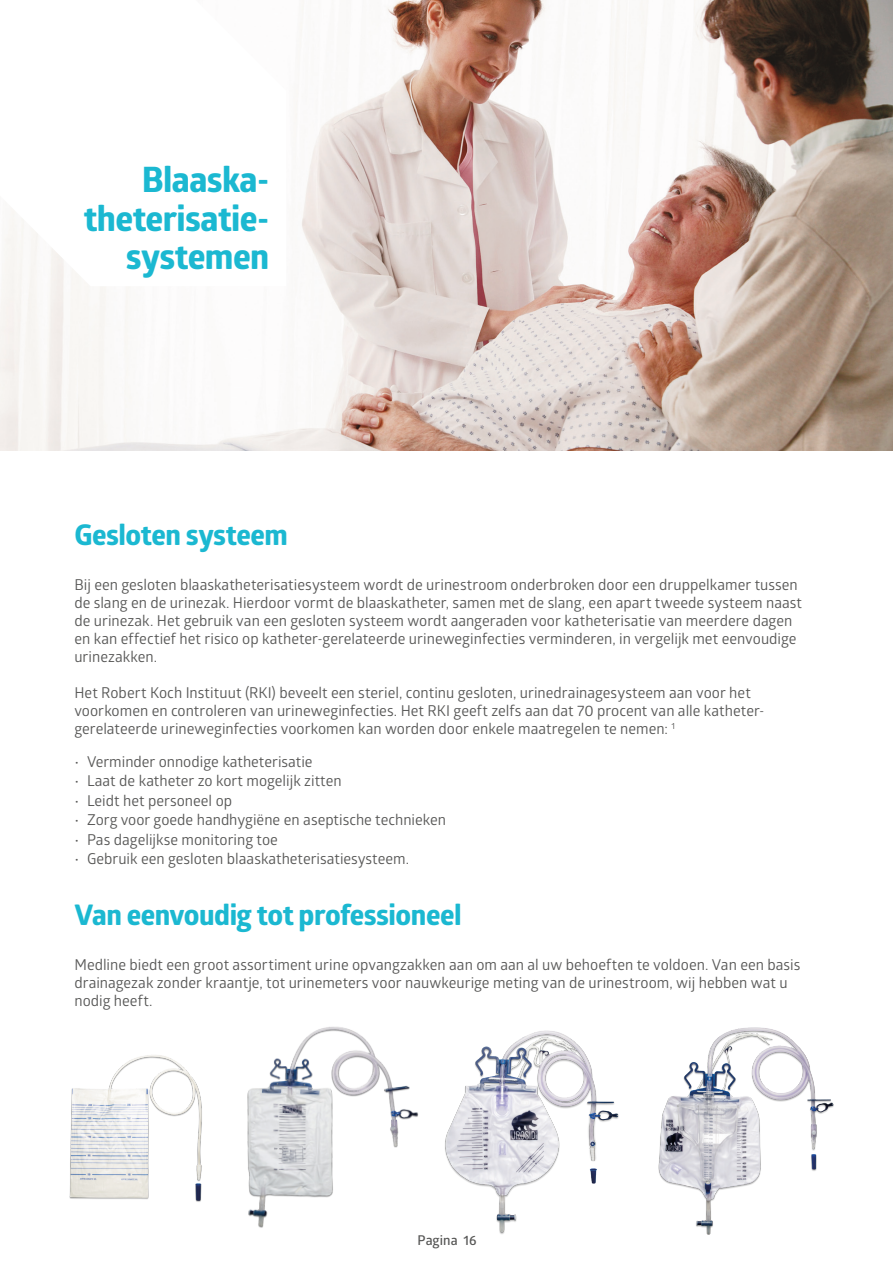
<style>
.page{position:relative;width:893px;height:1263px;background:#fff}
.page>*{position:absolute;margin:0;border:0;box-sizing:border-box;transform-origin:0 0}
.MEDLINE_-_Headline__L{font:700 34.95px/38.7px "Globerx";letter-spacing:-.015em;color:#1bb8d1;text-align:right}
.MEDLINE_-_Headline__L-2{font:700 28.5px "Globerx";letter-spacing:-.015em;color:#1bb8d1}
.MEDLINE_-_Intro_Text{font:15px/18px "Glober";color:#575756}
.t1{font:600 13.5px "Glober";letter-spacing:.005em;color:#575756}
</style>
<div class="page">
<img style="left:0;top:0;width:893px;height:451px">
<svg style="left:0;top:0;width:286px;height:286px"></svg>
<img style="left:69px;top:1055px;width:133px;height:147px">
<img style="left:247px;top:1027px;width:172px;height:201px">
<img style="left:445px;top:1030px;width:174px;height:204px">
<img style="left:658px;top:1027px;width:176px;height:208px">
<p class="MEDLINE_-_Headline__L" style="left:84px;top:160px;width:187px">Blaaska&shy;theterisatie&shy;systemen</p>
<p class="MEDLINE_-_Headline__L-2" style="left:74px;top:514px;width:215px">Gesloten systeem</p>
<p class="MEDLINE_-_Intro_Text" style="left:74px;top:575px;width:729px">Bij een gesloten blaaskatheterisatiesysteem wordt de urinestroom onderbroken door een druppelkamer tussen de slang en de urinezak. Hierdoor vormt de blaaskatheter, samen met de slang, een apart tweede systeem naast de urinezak. Het gebruik van een gesloten systeem wordt aangeraden voor katheterisatie van meerdere dagen en kan effectief het risico op katheter-gerelateerde urineweginfecties verminderen, in vergelijk met eenvoudige urinezakken.</p>
<p class="MEDLINE_-_Intro_Text" style="left:74px;top:683px;width:691px">Het Robert Koch Instituut (RKI) beveelt een steriel, continu gesloten, urinedrainagesysteem aan voor het voorkomen en controleren van urineweginfecties. Het RKI geeft zelfs aan dat 70 procent van alle katheter&shy;gerelateerde urineweginfecties voorkomen kan worden door enkele maatregelen te nemen: <sup>1</sup></p>
<p class="MEDLINE_-_Intro_Text" style="left:74px;top:752px;width:240px">• Verminder onnodige katheterisatie</p>
<p class="MEDLINE_-_Intro_Text" style="left:74px;top:771px;width:269px">• Laat de katheter zo kort mogelijk zitten</p>
<p class="MEDLINE_-_Intro_Text" style="left:74px;top:791px;width:159px">• Leidt het personeel op</p>
<p class="MEDLINE_-_Intro_Text" style="left:74px;top:810px;width:373px">• Zorg voor goede handhygiëne en aseptische technieken</p>
<p class="MEDLINE_-_Intro_Text" style="left:74px;top:830px;width:205px">• Pas dagelijkse monitoring toe</p>
<p class="MEDLINE_-_Intro_Text" style="left:74px;top:849px;width:336px">• Gebruik een gesloten blaaskatheterisatiesysteem.</p>
<p class="MEDLINE_-_Headline__L-2" style="left:74px;top:894px;width:389px">Van eenvoudig tot professioneel</p>
<p class="MEDLINE_-_Intro_Text" style="left:74px;top:955px;width:727px">Medline biedt een groot assortiment urine opvangzakken aan om aan al uw behoeften te voldoen. Van een basis drainagezak zonder kraantje, tot urinemeters voor nauwkeurige meting van de urinestroom, wij hebben wat u nodig heeft.</p>
<p class="t1" style="left:417px;top:1230px;width:61px">Pagina 16</p>
</div>
